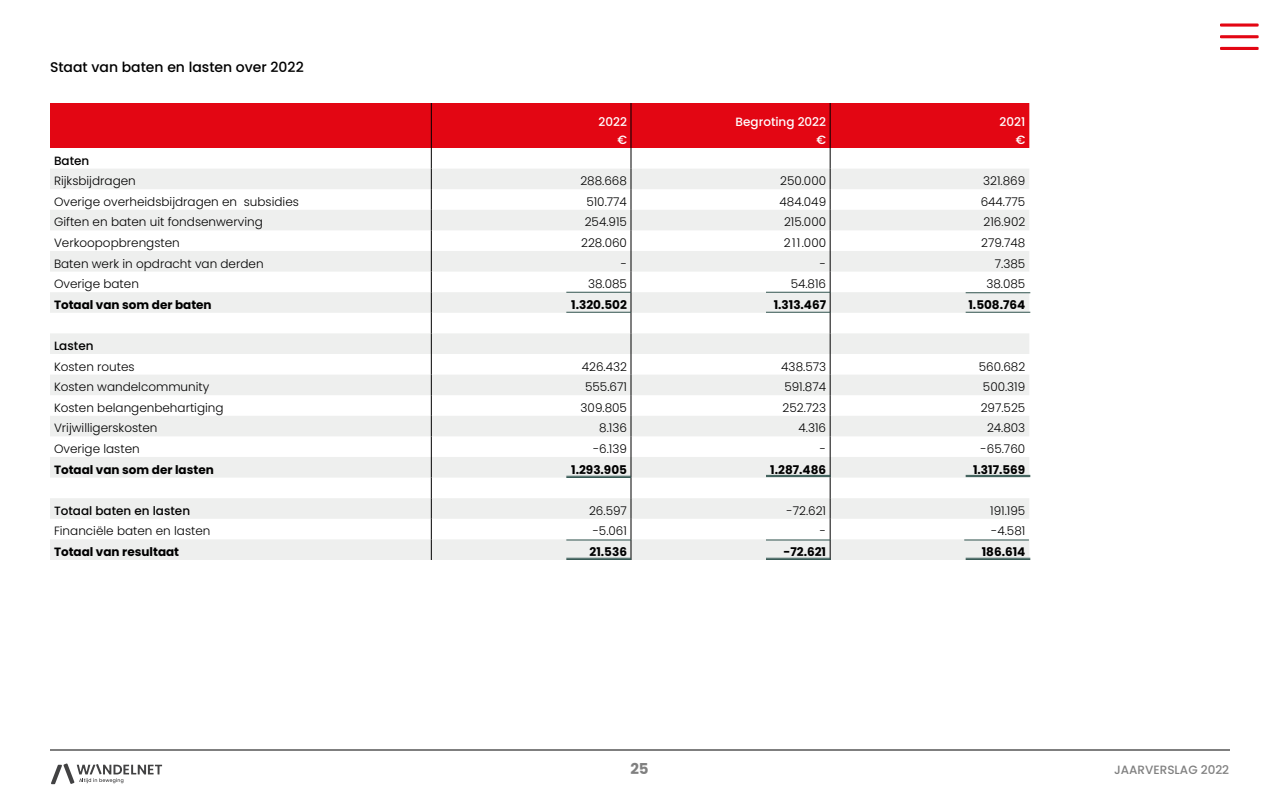
<style>
.page{position:relative;width:1280px;height:800px;background:#fff}
.page>*{position:absolute;margin:0;border:0;box-sizing:border-box;transform-origin:0 0}
.t1{font:700 15px "Poppins";color:#808080}
.Inleiding_hoofdstuk{font:500 14px "Poppins";color:#000}
.Bronvermelding{font:300 12px "Poppins";color:#000}
.Bronvermelding-2{font:700 12px "Poppins";color:#000}
.Bronvermelding-3{font:500 12px "Poppins";color:#000}
.Bronvermelding-4{font:500 12px "Poppins";color:#fff}
.t2{font:500 12px "Poppins";color:#808080}
</style>
<div class="page">
<svg style="left:1220px;top:47px;width:39px;height:3px"></svg>
<svg style="left:1220px;top:23px;width:39px;height:4px"></svg>
<svg style="left:1220px;top:35px;width:39px;height:3px"></svg>
<hr style="left:50px;top:750px;width:1180px;height:1px;background:#000">
<svg style="left:51px;top:764px;width:111px;height:20px"></svg>
<div style="left:50px;top:103px;width:979px;height:45px;background:#e30613"></div>
<svg style="left:50px;top:169px;width:979px;height:391px;fill:#eeefee"></svg>
<hr style="left:431px;top:103px;width:1px;height:45px;background:#000">
<hr style="left:631px;top:103px;width:1px;height:45px;background:#000">
<hr style="left:830px;top:103px;width:1px;height:45px;background:#000">
<svg style="left:431px;top:148px;width:1px;height:412px"></svg>
<svg style="left:631px;top:148px;width:1px;height:412px"></svg>
<svg style="left:830px;top:148px;width:1px;height:410px"></svg>
<hr style="left:566px;top:477px;width:65px;height:1px;background:#325550">
<hr style="left:566px;top:476px;width:65px;height:1px;background:#325550">
<hr style="left:566px;top:559px;width:65px;height:1px;background:#325550">
<hr style="left:566px;top:558px;width:65px;height:1px;background:#325550">
<hr style="left:766px;top:559px;width:65px;height:1px;background:#325550">
<hr style="left:766px;top:558px;width:65px;height:1px;background:#325550">
<hr style="left:966px;top:559px;width:64px;height:1px;background:#325550">
<hr style="left:966px;top:558px;width:64px;height:1px;background:#325550">
<hr style="left:766px;top:476px;width:65px;height:1px;background:#325550">
<hr style="left:766px;top:475px;width:65px;height:1px;background:#325550">
<hr style="left:966px;top:476px;width:64px;height:1px;background:#325550">
<hr style="left:966px;top:475px;width:64px;height:1px;background:#325550">
<hr style="left:566px;top:292px;width:65px;height:1px;background:#325550">
<hr style="left:566px;top:312px;width:65px;height:1px;background:#325550">
<hr style="left:566px;top:540px;width:65px;height:1px;background:#325550">
<hr style="left:766px;top:540px;width:65px;height:1px;background:#325550">
<hr style="left:964px;top:540px;width:65px;height:1px;background:#325550">
<hr style="left:766px;top:292px;width:65px;height:1px;background:#325550">
<hr style="left:766px;top:312px;width:65px;height:1px;background:#325550">
<hr style="left:966px;top:292px;width:64px;height:1px;background:#325550">
<hr style="left:966px;top:312px;width:64px;height:1px;background:#325550">
<p class="Inleiding_hoofdstuk" style="left:50px;top:59px;width:255px">Staat van baten en lasten over 2022</p>
<p class="Bronvermelding-4" style="left:599px;top:115px;width:30px">2022</p>
<p class="Bronvermelding-4" style="left:617px;top:133px;width:11px">€</p>
<p class="Bronvermelding-4" style="left:736px;top:115px;width:92px">Begroting 2022</p>
<p class="Bronvermelding-4" style="left:817px;top:133px;width:11px">€</p>
<p class="Bronvermelding-4" style="left:1000px;top:115px;width:27px">2021</p>
<p class="Bronvermelding-4" style="left:1016px;top:133px;width:11px">€</p>
<p class="Bronvermelding-3" style="left:54px;top:153px;width:37px">Baten</p>
<p class="Bronvermelding" style="left:54px;top:174px;width:83px">Rijksbijdragen</p>
<p class="Bronvermelding" style="left:580px;top:174px;width:48px">288.668</p>
<p class="Bronvermelding" style="left:780px;top:174px;width:48px">250.000</p>
<p class="Bronvermelding" style="left:983px;top:174px;width:44px">321.869</p>
<p class="Bronvermelding" style="left:54px;top:195px;width:246px">Overige overheidsbijdragen en subsidies</p>
<p class="Bronvermelding" style="left:586px;top:195px;width:42px">510.774</p>
<p class="Bronvermelding" style="left:780px;top:195px;width:48px">484.049</p>
<p class="Bronvermelding" style="left:981px;top:195px;width:46px">644.775</p>
<p class="Bronvermelding" style="left:54px;top:215px;width:210px">Giften en baten uit fondsenwerving</p>
<p class="Bronvermelding" style="left:585px;top:215px;width:44px">254.915</p>
<p class="Bronvermelding" style="left:784px;top:215px;width:44px">215.000</p>
<p class="Bronvermelding" style="left:983px;top:215px;width:43px">216.902</p>
<p class="Bronvermelding" style="left:54px;top:236px;width:127px">Verkoopopbrengsten</p>
<p class="Bronvermelding" style="left:581px;top:236px;width:47px">228.060</p>
<p class="Bronvermelding" style="left:784px;top:236px;width:44px">211.000</p>
<p class="Bronvermelding" style="left:981px;top:236px;width:46px">279.748</p>
<p class="Bronvermelding" style="left:54px;top:256px;width:211px">Baten werk in opdracht van derden</p>
<p class="Bronvermelding" style="left:621px;top:256px;width:8px">-</p>
<p class="Bronvermelding" style="left:820px;top:256px;width:8px">-</p>
<p class="Bronvermelding" style="left:995px;top:256px;width:32px">7.385</p>
<p class="Bronvermelding" style="left:54px;top:277px;width:86px">Overige baten</p>
<p class="Bronvermelding" style="left:588px;top:277px;width:40px">38.085</p>
<p class="Bronvermelding" style="left:791px;top:277px;width:37px">54.816</p>
<p class="Bronvermelding" style="left:986px;top:277px;width:40px">38.085</p>
<p class="Bronvermelding-2" style="left:54px;top:298px;width:159px">Totaal van som der baten</p>
<p class="Bronvermelding-2" style="left:571px;top:298px;width:57px">1.320.502</p>
<p class="Bronvermelding-2" style="left:774px;top:298px;width:54px">1.313.467</p>
<p class="Bronvermelding-2" style="left:968px;top:298px;width:58px">1.508.764</p>
<p class="Bronvermelding-3" style="left:54px;top:339px;width:41px">Lasten</p>
<p class="Bronvermelding" style="left:54px;top:359px;width:82px">Kosten routes</p>
<p class="Bronvermelding" style="left:582px;top:359px;width:47px">426.432</p>
<p class="Bronvermelding" style="left:781px;top:359px;width:46px">438.573</p>
<p class="Bronvermelding" style="left:979px;top:359px;width:48px">560.682</p>
<p class="Bronvermelding" style="left:54px;top:380px;width:157px">Kosten wandelcommunity</p>
<p class="Bronvermelding" style="left:585px;top:380px;width:43px">555.671</p>
<p class="Bronvermelding" style="left:784px;top:380px;width:43px">591.874</p>
<p class="Bronvermelding" style="left:983px;top:380px;width:44px">500.319</p>
<p class="Bronvermelding" style="left:54px;top:401px;width:171px">Kosten belangenbehartiging</p>
<p class="Bronvermelding" style="left:581px;top:401px;width:48px">309.805</p>
<p class="Bronvermelding" style="left:783px;top:401px;width:45px">252.723</p>
<p class="Bronvermelding" style="left:981px;top:401px;width:46px">297.525</p>
<p class="Bronvermelding" style="left:54px;top:421px;width:105px">Vrijwilligerskosten</p>
<p class="Bronvermelding" style="left:599px;top:421px;width:29px">8.136</p>
<p class="Bronvermelding" style="left:799px;top:421px;width:29px">4.316</p>
<p class="Bronvermelding" style="left:987px;top:421px;width:40px">24.803</p>
<p class="Bronvermelding" style="left:54px;top:442px;width:87px">Overige lasten</p>
<p class="Bronvermelding" style="left:593px;top:442px;width:35px">-6.139</p>
<p class="Bronvermelding" style="left:820px;top:442px;width:8px">-</p>
<p class="Bronvermelding" style="left:981px;top:442px;width:46px">-65.760</p>
<p class="Bronvermelding-2" style="left:54px;top:462px;width:161px">Totaal van som der lasten</p>
<p class="Bronvermelding-2" style="left:571px;top:462px;width:57px">1.293.905</p>
<p class="Bronvermelding-2" style="left:770px;top:462px;width:57px">1.287.486</p>
<p class="Bronvermelding-2" style="left:973px;top:462px;width:54px">1.317.569</p>
<p class="Bronvermelding-3" style="left:54px;top:504px;width:138px">Totaal baten en lasten</p>
<p class="Bronvermelding" style="left:589px;top:504px;width:39px">26.597</p>
<p class="Bronvermelding" style="left:787px;top:504px;width:41px">-72.621</p>
<p class="Bronvermelding" style="left:990px;top:504px;width:37px">191.195</p>
<p class="Bronvermelding" style="left:54px;top:524px;width:158px">Financiële baten en lasten</p>
<p class="Bronvermelding" style="left:593px;top:524px;width:36px">-5.061</p>
<p class="Bronvermelding" style="left:820px;top:524px;width:8px">-</p>
<p class="Bronvermelding" style="left:991px;top:524px;width:36px">-4.581</p>
<p class="Bronvermelding-2" style="left:54px;top:545px;width:127px">Totaal van resultaat</p>
<p class="Bronvermelding-2" style="left:590px;top:545px;width:39px">21.536</p>
<p class="Bronvermelding-2" style="left:784px;top:545px;width:44px">-72.621</p>
<p class="Bronvermelding-2" style="left:982px;top:545px;width:45px">186.614</p>
<p class="t1" style="left:630px;top:760px;width:20px">25</p>
<p class="t2" style="left:1114px;top:763px;width:117px">JAARVERSLAG 2022</p>
</div>
